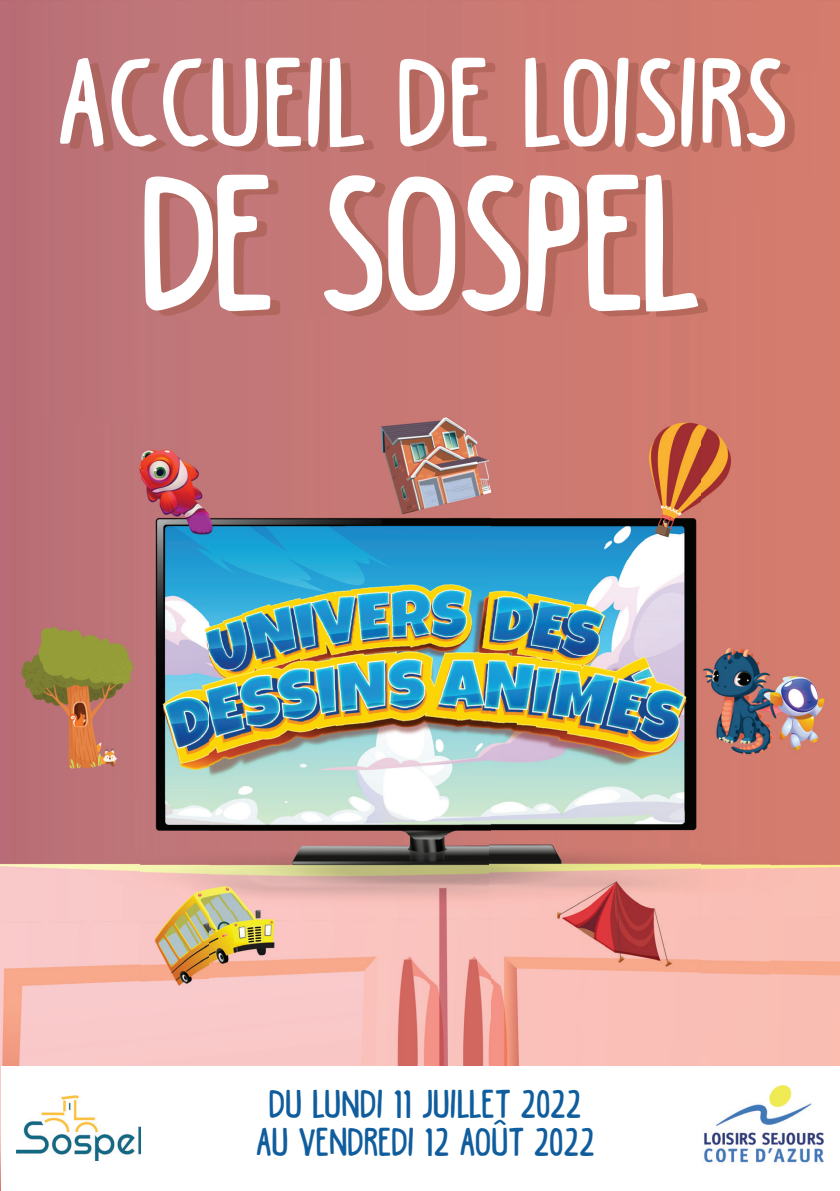
<style>
.page{position:relative;width:840px;height:1191px;background:#fff}
.page>*{position:absolute;margin:0;border:0;box-sizing:border-box;transform-origin:0 0}
.t1{font:700 192.4px "Black Coffee";color:#fff}
.t2{font:700 125.8px "Black Coffee";color:#fff}
.t3{font:700 39.8px/37.8px "Black Coffee";color:#105d9e;text-align:center}
</style>
<div class="page">
<img style="left:0;top:0;width:139px;height:1191px">
<img style="left:139px;top:0;width:700px;height:70px">
<img style="left:769px;top:70px;width:70px;height:996px">
<img style="left:139px;top:210px;width:70px;height:856px">
<img style="left:700px;top:210px;width:69px;height:856px">
<img style="left:209px;top:316px;width:491px;height:750px">
<img style="left:70px;top:63px;width:724px;height:89px">
<img style="left:154px;top:180px;width:553px;height:136px">
<div style="left:2px;top:1066px;width:837px;height:125px;background:#fff"></div>
<img style="left:16px;top:1095px;width:125px;height:65px">
<img style="left:704px;top:1085px;width:119px;height:78px">
<h2 class="t2" style="left:59px;top:28px;width:733px">ACCUEIL DE LOISIRS</h2>
<h1 class="t1" style="left:144px;top:129px;width:563px">DE SOSPEL</h1>
<p class="t3" style="left:257px;top:1085px;width:340px">DU LUNDI 11 JUILLET 2022<br>AU VENDREDI 12 AOÛT 2022</p>
</div>
